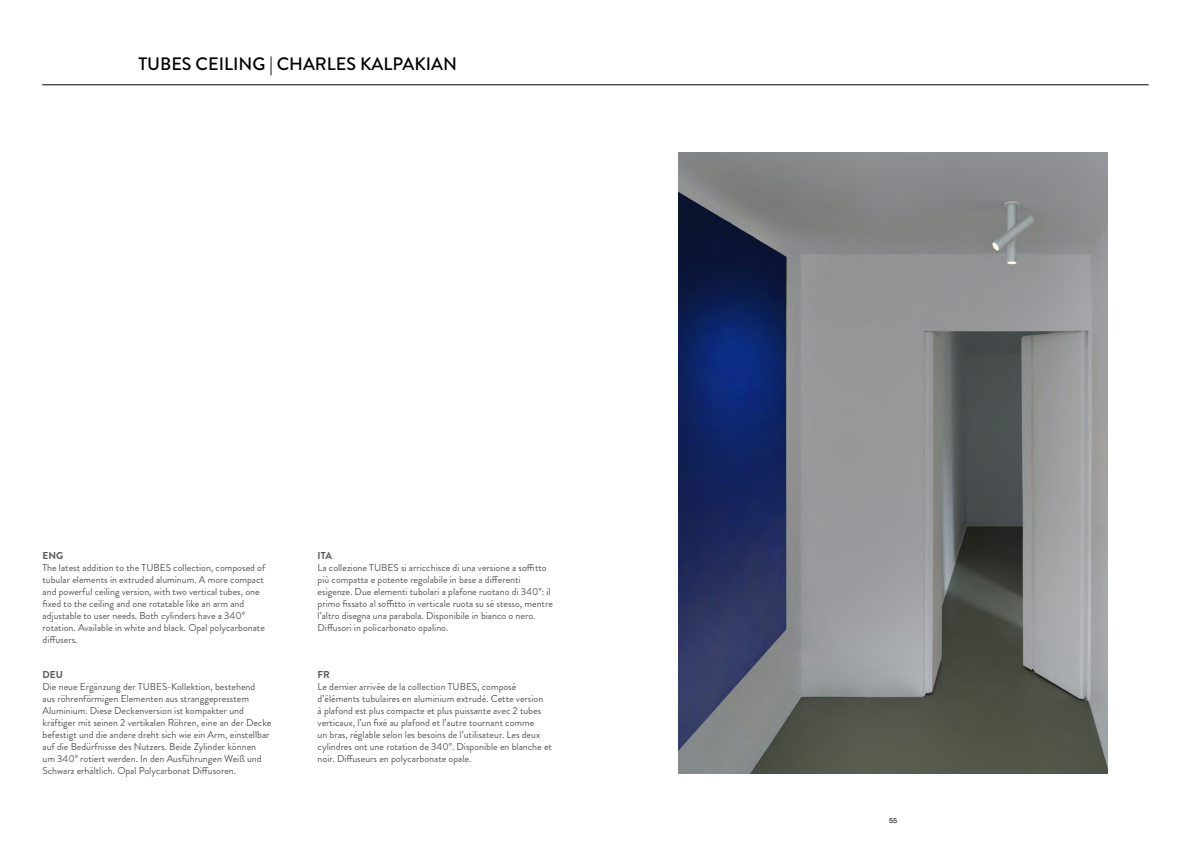
<style>
.page{position:relative;width:1191px;height:842px;background:#fff}
.page>*{position:absolute;margin:0;border:0;box-sizing:border-box;transform-origin:0 0}
.t1{font:500 18px "Brandon Grotesque";color:#000}
.t2{font:10px/12px "Brandon Grotesque";color:#575656}
.t3{font:700 10px "Brandon Grotesque";color:#575656}
.t4{font:7px "Helvetica Now Display";color:#000}
</style>
<div class="page">
<hr style="left:43px;top:85px;width:1105px;height:1px;background:#000">
<img style="left:678px;top:152px;width:429px;height:622px">
<h1 class="t1" style="left:138px;top:51px;width:320px">TUBES CEILING | CHARLES KALPAKIAN</h1>
<p class="t3" style="left:43px;top:548px;width:22px">ENG</p>
<p class="t2" style="left:43px;top:561px;width:224px">The latest addition to the TUBES collection, composed of tubular elements in extruded aluminum. A more compact and powerful ceiling version, with two vertical tubes, one fixed to the ceiling and one rotatable like an arm and adjustable to user needs. Both cylinders have a 340° rotation. Available in white and black. Opal polycarbonate diffusers.</p>
<p class="t3" style="left:43px;top:667px;width:22px">DEU</p>
<p class="t2" style="left:43px;top:681px;width:230px">Die neue Ergänzung der TUBES-Kollektion, bestehend<br>aus röhrenförmigen Elementen aus stranggepresstem Aluminium. Diese Deckenversion ist kompakter und kräftiger mit seinen 2 vertikalen Röhren, eine an der Decke befestigt und die andere dreht sich wie ein Arm, einstellbar auf die Bedürfnisse des Nutzers. Beide Zylinder können<br>um 340° rotiert werden. In den Ausführungen Weiß und Schwarz erhältlich. Opal Polycarbonat Diffusoren.</p>
<p class="t3" style="left:317px;top:548px;width:16px">ITA</p>
<p class="t2" style="left:317px;top:561px;width:237px">La collezione TUBES si arricchisce di una versione a soffitto più compatta e potente regolabile in base a differenti esigenze. Due elementi tubolari a plafone ruotano di 340°: il primo fissato al soffitto in verticale ruota su sé stesso, mentre l’altro disegna una parabola. Disponibile in bianco o nero.<br>Diffusori in policarbonato opalino.</p>
<p class="t3" style="left:317px;top:667px;width:14px">FR</p>
<p class="t2" style="left:317px;top:681px;width:236px">Le dernier arrivée de la collection TUBES, composé d’éléments tubulaires en aluminium extrudé. Cette version<br>à plafond est plus compacte et plus puissante avec 2 tubes verticaux, l’un fixé au plafond et l’autre tournant comme<br>un bras, réglable selon les besoins de l’utilisateur. Les deux cylindres ont une rotation de 340°. Disponible en blanche et noir. Diffuseurs en polycarbonate opale.</p>
<p class="t4" style="left:889px;top:815px;width:9px">55</p>
</div>
